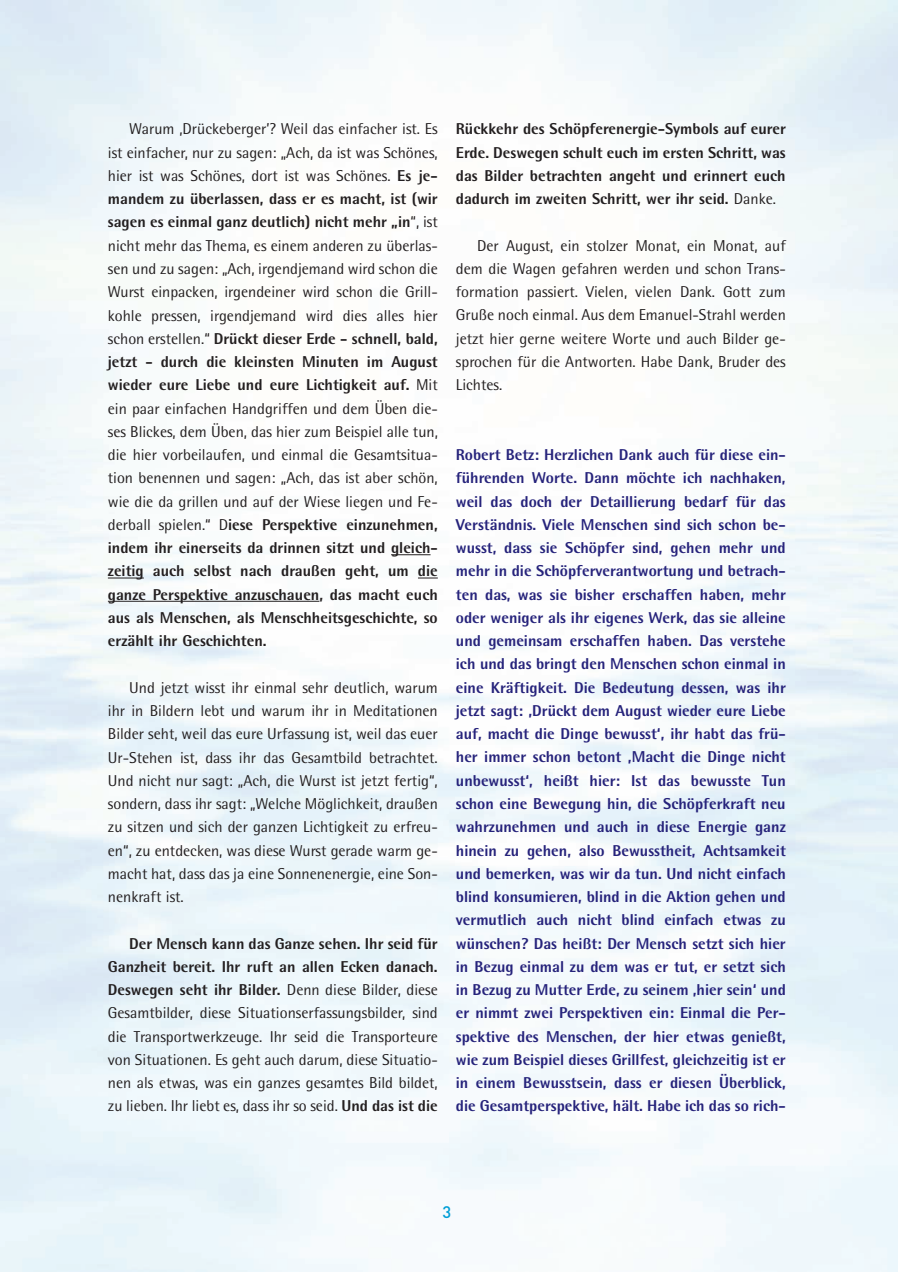
<style>
.page{position:relative;width:898px;height:1272px;background:#fff}
.page>*{position:absolute;margin:0;border:0;box-sizing:border-box;transform-origin:0 0}
.t1{font:500 16.5px "DIN";color:#009ed6}
.t2{font:15.75px/23.2px "Rotis Semi Sans";color:#231f20;text-align:justify}
.t3{font:800 15.75px/23.2px "Rotis Semi Sans";color:#26237b;text-align:justify}
.t4{font:800 15.75px/23.2px "Rotis Semi Sans";color:#231f20;text-align:justify}
.s1{font-weight:800}
.s2{font-weight:400}
</style>
<div class="page">
<hr style="left:391px;top:554px;width:39px;height:1px;background:#231f20">
<hr style="left:108px;top:577px;width:36px;height:1px;background:#231f20">
<svg style="left:418px;top:577px;width:19px;height:1px"></svg>
<hr style="left:108px;top:601px;width:211px;height:1px;background:#231f20">
<p class="t2" style="left:108px;top:119px;width:331px;text-indent:21px">Warum ‚Drückeberger’? Weil das einfacher ist. Es ist einfacher, nur zu sagen: „Ach, da ist was Schönes, hier ist was Schönes, dort ist was Schönes. <span class="s1">Es je&shy;mandem zu überlassen, dass er es macht, ist (wir sagen es einmal ganz deutlich) nicht mehr „in</span>“, ist nicht mehr das Thema, es einem anderen zu überlas&shy;sen und zu sagen: „Ach, irgendjemand wird schon die Wurst einpacken, irgendeiner wird schon die Grill&shy;kohle pressen, irgendjemand wird dies alles hier schon erstellen.“ <span class="s1">Drückt dieser Erde - schnell, bald, jetzt - durch die kleinsten Minuten im August wieder eure Liebe und eure Lichtigkeit auf.</span> Mit ein paar einfachen Handgriffen und dem Üben die&shy;ses Blickes, dem Üben, das hier zum Beispiel alle tun, die hier vorbeilaufen, und einmal die Gesamtsitua&shy;tion benennen und sagen: „Ach, das ist aber schön, wie die da grillen und auf der Wiese liegen und Fe&shy;derball spielen.“ D<span class="s1">iese Perspektive einzunehmen, indem ihr einerseits da drinnen sitzt und gleich&shy;zeitig auch selbst nach draußen geht, um die ganze Perspektive anzuschauen, das macht euch aus als Menschen, als Menschheitsgeschichte, so erzählt ihr Geschichten.</span></p>
<p class="t2" style="left:108px;top:677px;width:331px;text-indent:21px">Und jetzt wisst ihr einmal sehr deutlich, warum ihr in Bildern lebt und warum ihr in Meditationen Bilder seht, weil das eure Urfassung ist, weil das euer Ur-Stehen ist, dass ihr das Gesamtbild betrachtet.<br>Und nicht nur sagt: „Ach, die Wurst ist jetzt fertig“, sondern, dass ihr sagt: „Welche Möglichkeit, draußen zu sitzen und sich der ganzen Lichtigkeit zu erfreu&shy;en“, zu entdecken, was diese Wurst gerade warm ge&shy;macht hat, dass das ja eine Sonnenenergie, eine Son&shy;nenkraft ist.</p>
<p class="t2" style="left:108px;top:933px;width:331px;text-indent:21px"><span class="s1">Der Mensch kann das Ganze sehen. Ihr seid für Ganzheit bereit. Ihr ruft an allen Ecken danach.<br>Deswegen seht ihr Bilder.</span> Denn diese Bilder, diese Gesamtbilder, diese Situationserfassungsbilder, sind die Transportwerkzeuge. Ihr seid die Transporteure von Situationen. Es geht auch darum, diese Situatio&shy;nen als etwas, was ein ganzes gesamtes Bild bildet, zu lieben. Ihr liebt es, dass ihr so seid. <span class="s1">Und das ist die</span></p>
<p class="t4" style="left:455px;top:119px;width:331px">Rückkehr des Schöpferenergie-Symbols auf eurer Erde. Deswegen schult euch im ersten Schritt, was das Bilder betrachten angeht und erinnert euch dadurch im zweiten Schritt, wer ihr seid. <span class="s2">Danke.</span></p>
<p class="t2" style="left:455px;top:235px;width:331px;text-indent:21px">Der August, ein stolzer Monat, ein Monat, auf dem die Wagen gefahren werden und schon Trans&shy;formation passiert. Vielen, vielen Dank. Gott zum Gruße noch einmal. Aus dem Emanuel-Strahl werden jetzt hier gerne weitere Worte und auch Bilder ge&shy;sprochen für die Antworten. Habe Dank, Bruder des Lichtes.</p>
<p class="t3" style="left:455px;top:444px;width:331px">Robert Betz: Herzlichen Dank auch für diese ein&shy;führenden Worte. Dann möchte ich nachhaken, weil das doch der Detaillierung bedarf für das Verständnis. Viele Menschen sind sich schon be&shy;wusst, dass sie Schöpfer sind, gehen mehr und mehr in die Schöpferverantwortung und betrach&shy;ten das, was sie bisher erschaffen haben, mehr oder weniger als ihr eigenes Werk, das sie alleine und gemeinsam erschaffen haben. Das verstehe ich und das bringt den Menschen schon einmal in eine Kräftigkeit. Die Bedeutung dessen, was ihr jetzt sagt: ‚Drückt dem August wieder eure Liebe auf, macht die Dinge bewusst‘, ihr habt das frü&shy;her immer schon betont ‚Macht die Dinge nicht unbewusst‘, heißt hier: Ist das bewusste Tun schon eine Bewegung hin, die Schöpferkraft neu wahrzunehmen und auch in diese Energie ganz hinein zu gehen, also Bewusstheit, Achtsamkeit und bemerken, was wir da tun. Und nicht einfach blind konsumieren, blind in die Aktion gehen und vermutlich auch nicht blind einfach etwas zu wünschen? Das heißt: Der Mensch setzt sich hier in Bezug einmal zu dem was er tut, er setzt sich in Bezug zu Mutter Erde, zu seinem ‚hier sein‘ und er nimmt zwei Perspektiven ein: Einmal die Per&shy;spektive des Menschen, der hier etwas genießt, wie zum Beispiel dieses Grillfest, gleichzeitig ist er in einem Bewusstsein, dass er diesen Überblick, die Gesamtperspektive, hält. Habe ich das so rich-</p>
<p class="t1" style="left:442px;top:1205px;width:10px">3</p>
</div>
